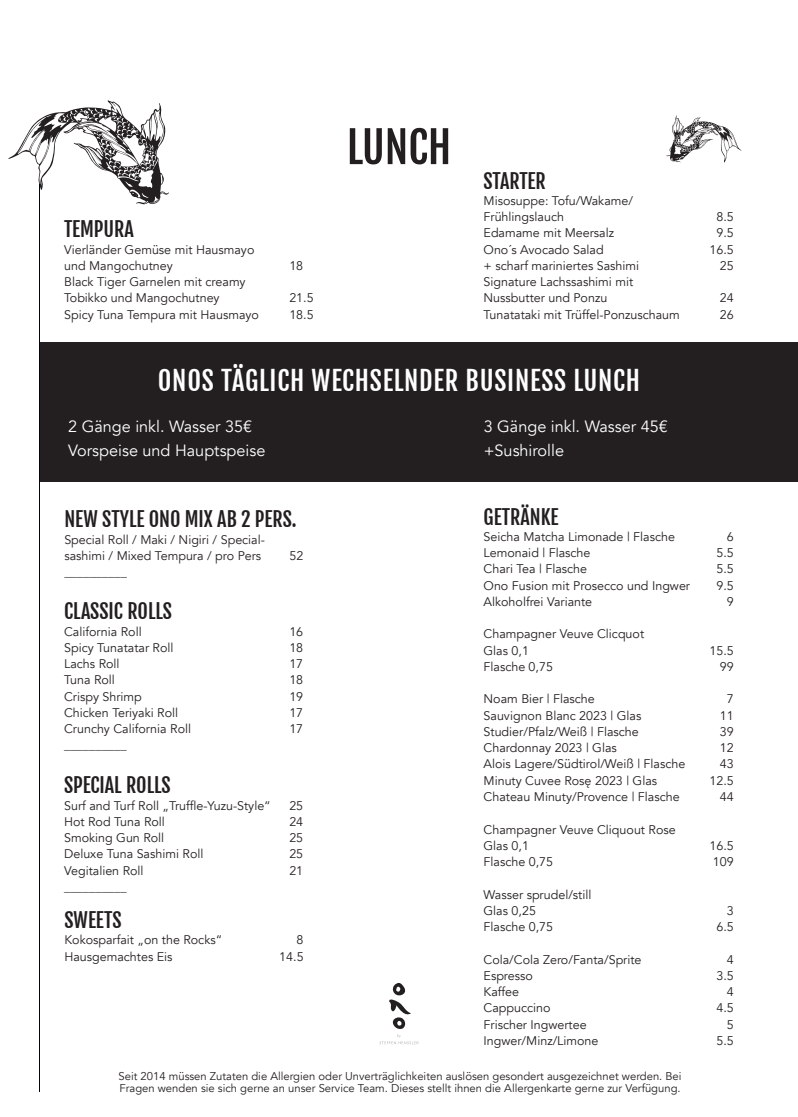
<style>
.page{position:relative;width:798px;height:1117px;background:#fff}
.page>*{position:absolute;margin:0;border:0;box-sizing:border-box;transform-origin:0 0}
.t1{font:26.25px "Fjalla One";letter-spacing:.03em;color:#fff}
.t2{font:20px "Fjalla One";color:#231f20}
.t3{font:16.25px/23.8px "Avenir";color:#fff}
.t4{font:12.5px/16.2px "Avenir";color:#231f20}
.t5{font:11.25px/12.5px "Avenir";color:#231f20}
</style>
<div class="page">
<svg style="left:349px;top:128px;width:32px;height:36px"></svg>
<svg style="left:387px;top:128px;width:61px;height:36px"></svg>
<svg style="left:666px;top:115px;width:75px;height:47px"></svg>
<svg style="left:8px;top:100px;width:161px;height:104px"></svg>
<svg style="left:379px;top:983px;width:39px;height:60px"></svg>
<div style="left:40px;top:342px;width:757px;height:139px;background:#231f20"></div>
<hr style="left:39px;top:184px;width:1px;height:907px;background:#000515">
<h2 class="t2" style="left:64px;top:219px;width:71px">TEMPURA</h2>
<p class="t4" style="left:64px;top:241px;width:192px">Vierländer Gemüse mit Hausmayo und Mangochutney</p>
<p class="t4" style="left:64px;top:274px;width:183px">Black Tiger Garnelen mit creamy<br>Tobikko und Mangochutney</p>
<p class="t4" style="left:289px;top:257px;width:15px">18</p>
<p class="t4" style="left:289px;top:290px;width:26px">21.5</p>
<p class="t4" style="left:64px;top:306px;width:196px">Spicy Tuna Tempura mit Hausmayo</p>
<p class="t4" style="left:289px;top:306px;width:26px">18.5</p>
<h2 class="t2" style="left:483px;top:170px;width:64px">STARTER</h2>
<p class="t4" style="left:483px;top:192px;width:151px">Misosuppe: Tofu/Wakame/<br>Frühlingslauch</p>
<p class="t4" style="left:716px;top:209px;width:19px">8.5</p>
<p class="t4" style="left:483px;top:225px;width:132px">Edamame mit Meersalz</p>
<p class="t4" style="left:716px;top:225px;width:19px">9.5</p>
<p class="t4" style="left:483px;top:241px;width:121px">Ono´s Avocado Salad</p>
<p class="t4" style="left:709px;top:241px;width:26px">16.5</p>
<p class="t4" style="left:483px;top:257px;width:157px">+ scharf mariniertes Sashimi</p>
<p class="t4" style="left:719px;top:257px;width:15px">25</p>
<p class="t4" style="left:483px;top:274px;width:151px">Signature Lachssashimi mit<br>Nussbutter und Ponzu</p>
<p class="t4" style="left:719px;top:290px;width:15px">24</p>
<p class="t4" style="left:483px;top:306px;width:198px">Tunatataki mit Trüffel-Ponzuschaum</p>
<p class="t4" style="left:719px;top:306px;width:15px">26</p>
<h1 class="t1" style="left:158px;top:366px;width:483px">ONOS TÄGLICH WECHSELNDER BUSINESS LUNCH</h1>
<h3 class="t3" style="left:68px;top:415px;width:199px">2 Gänge inkl. Wasser 35€<br>Vorspeise und Hauptspeise</h3>
<h3 class="t3" style="left:483px;top:415px;width:185px">3 Gänge inkl. Wasser 45€ +Sushirolle</h3>
<h2 class="t2" style="left:64px;top:508px;width:234px">NEW STYLE ONO MIX AB 2 PERS.</h2>
<p class="t4" style="left:64px;top:531px;width:202px">Special Roll / Maki / Nigiri / Special&shy;sashimi / Mixed Tempura / pro Pers</p>
<p class="t4" style="left:289px;top:547px;width:15px">52</p>
<p class="t4" style="left:64px;top:563px;width:64px">__________</p>
<h2 class="t2" style="left:64px;top:600px;width:109px">CLASSIC ROLLS</h2>
<p class="t4" style="left:64px;top:623px;width:79px">California Roll</p>
<p class="t4" style="left:289px;top:623px;width:15px">16</p>
<p class="t4" style="left:64px;top:639px;width:111px">Spicy Tunatatar Roll</p>
<p class="t4" style="left:289px;top:639px;width:15px">18</p>
<p class="t4" style="left:64px;top:655px;width:57px">Lachs Roll</p>
<p class="t4" style="left:289px;top:655px;width:15px">17</p>
<p class="t4" style="left:64px;top:672px;width:52px">Tuna Roll</p>
<p class="t4" style="left:289px;top:672px;width:15px">18</p>
<p class="t4" style="left:64px;top:688px;width:79px">Crispy Shrimp</p>
<p class="t4" style="left:289px;top:688px;width:15px">19</p>
<p class="t4" style="left:64px;top:704px;width:115px">Chicken Teriyaki Roll</p>
<p class="t4" style="left:289px;top:704px;width:15px">17</p>
<p class="t4" style="left:64px;top:720px;width:128px">Crunchy California Roll</p>
<p class="t4" style="left:289px;top:720px;width:15px">17</p>
<p class="t4" style="left:64px;top:737px;width:64px">__________</p>
<h2 class="t2" style="left:64px;top:774px;width:108px">SPECIAL ROLLS</h2>
<p class="t4" style="left:64px;top:797px;width:208px">Surf and Turf Roll „Truffle-Yuzu-Style“</p>
<p class="t4" style="left:289px;top:797px;width:15px">25</p>
<p class="t4" style="left:64px;top:813px;width:102px">Hot Rod Tuna Roll</p>
<p class="t4" style="left:289px;top:813px;width:15px">24</p>
<p class="t4" style="left:64px;top:829px;width:102px">Smoking Gun Roll</p>
<p class="t4" style="left:289px;top:829px;width:15px">25</p>
<p class="t4" style="left:64px;top:846px;width:141px">Deluxe Tuna Sashimi Roll</p>
<p class="t4" style="left:289px;top:846px;width:15px">25</p>
<p class="t4" style="left:64px;top:862px;width:81px">Vegitalien Roll</p>
<p class="t4" style="left:289px;top:862px;width:15px">21</p>
<h2 class="t2" style="left:64px;top:909px;width:59px">SWEETS</h2>
<p class="t4" style="left:64px;top:931px;width:159px">Kokosparfait „on the Rocks“</p>
<p class="t4" style="left:296px;top:931px;width:8px">8</p>
<p class="t4" style="left:64px;top:948px;width:110px">Hausgemachtes Eis</p>
<p class="t4" style="left:279px;top:948px;width:26px">14.5</p>
<h2 class="t2" style="left:483px;top:506px;width:76px">GETRÄNKE</h2>
<p class="t4" style="left:483px;top:528px;width:193px">Seicha Matcha Limonade | Flasche</p>
<p class="t4" style="left:726px;top:528px;width:8px">6</p>
<p class="t4" style="left:483px;top:544px;width:108px">Lemonaid | Flasche</p>
<p class="t4" style="left:716px;top:544px;width:19px">5.5</p>
<p class="t4" style="left:483px;top:561px;width:105px">Chari Tea | Flasche</p>
<p class="t4" style="left:716px;top:561px;width:19px">5.5</p>
<p class="t4" style="left:483px;top:577px;width:208px">Ono Fusion mit Prosecco und Ingwer</p>
<p class="t4" style="left:716px;top:577px;width:19px">9.5</p>
<p class="t4" style="left:483px;top:593px;width:110px">Alkoholfrei Variante</p>
<p class="t4" style="left:726px;top:593px;width:8px">9</p>
<p class="t4" style="left:483px;top:626px;width:162px">Champagner Veuve Clicquot<br>Glas 0,1</p>
<p class="t4" style="left:709px;top:642px;width:26px">15.5</p>
<p class="t4" style="left:483px;top:658px;width:71px">Flasche 0,75</p>
<p class="t4" style="left:719px;top:658px;width:15px">99</p>
<p class="t4" style="left:483px;top:691px;width:113px">Noam Bier | Flasche</p>
<p class="t4" style="left:726px;top:691px;width:8px">7</p>
<p class="t4" style="left:483px;top:707px;width:159px">Sauvignon Blanc 2023 | Glas</p>
<p class="t4" style="left:719px;top:707px;width:15px">11</p>
<p class="t4" style="left:483px;top:723px;width:157px">Studier/Pfalz/Weiß | Flasche</p>
<p class="t4" style="left:719px;top:723px;width:15px">39</p>
<p class="t4" style="left:483px;top:739px;width:135px">Chardonnay 2023 | Glas</p>
<p class="t4" style="left:719px;top:739px;width:15px">12</p>
<p class="t4" style="left:483px;top:756px;width:203px">Alois Lagere/Südtirol/Weiß | Flasche</p>
<p class="t4" style="left:719px;top:756px;width:15px">43</p>
<p class="t4" style="left:483px;top:772px;width:175px">Minuty Cuvee Rosę 2023 | Glas</p>
<p class="t4" style="left:709px;top:772px;width:26px">12.5</p>
<p class="t4" style="left:483px;top:788px;width:197px">Chateau Minuty/Provence | Flasche</p>
<p class="t4" style="left:719px;top:788px;width:15px">44</p>
<p class="t4" style="left:483px;top:821px;width:193px">Champagner Veuve Cliquout Rose<br>Glas 0,1</p>
<p class="t4" style="left:709px;top:837px;width:26px">16.5</p>
<p class="t4" style="left:483px;top:853px;width:71px">Flasche 0,75</p>
<p class="t4" style="left:712px;top:853px;width:22px">109</p>
<p class="t4" style="left:483px;top:886px;width:109px">Wasser sprudel/still<br>Glas 0,25</p>
<p class="t4" style="left:726px;top:902px;width:8px">3</p>
<p class="t4" style="left:483px;top:918px;width:71px">Flasche 0,75</p>
<p class="t4" style="left:716px;top:918px;width:19px">6.5</p>
<p class="t4" style="left:483px;top:951px;width:159px">Cola/Cola Zero/Fanta/Sprite</p>
<p class="t4" style="left:726px;top:951px;width:8px">4</p>
<p class="t4" style="left:483px;top:967px;width:51px">Espresso</p>
<p class="t4" style="left:716px;top:967px;width:19px">3.5</p>
<p class="t4" style="left:483px;top:983px;width:37px">Kaffee</p>
<p class="t4" style="left:726px;top:983px;width:8px">4</p>
<p class="t4" style="left:483px;top:999px;width:68px">Cappuccino</p>
<p class="t4" style="left:716px;top:999px;width:19px">4.5</p>
<p class="t4" style="left:483px;top:1016px;width:105px">Frischer Ingwertee</p>
<p class="t4" style="left:726px;top:1016px;width:8px">5</p>
<p class="t4" style="left:483px;top:1032px;width:116px">Ingwer/Minz/Limone</p>
<p class="t4" style="left:716px;top:1032px;width:19px">5.5</p>
<p class="t5" style="left:118px;top:1069px;width:564px">Seit 2014 müssen Zutaten die Allergien oder Unverträglichkeiten auslösen gesondert ausgezeichnet werden. Bei<br>Fragen wenden sie sich gerne an unser Service Team. Dieses stellt ihnen die Allergenkarte gerne zur Verfügung.</p>
</div>
